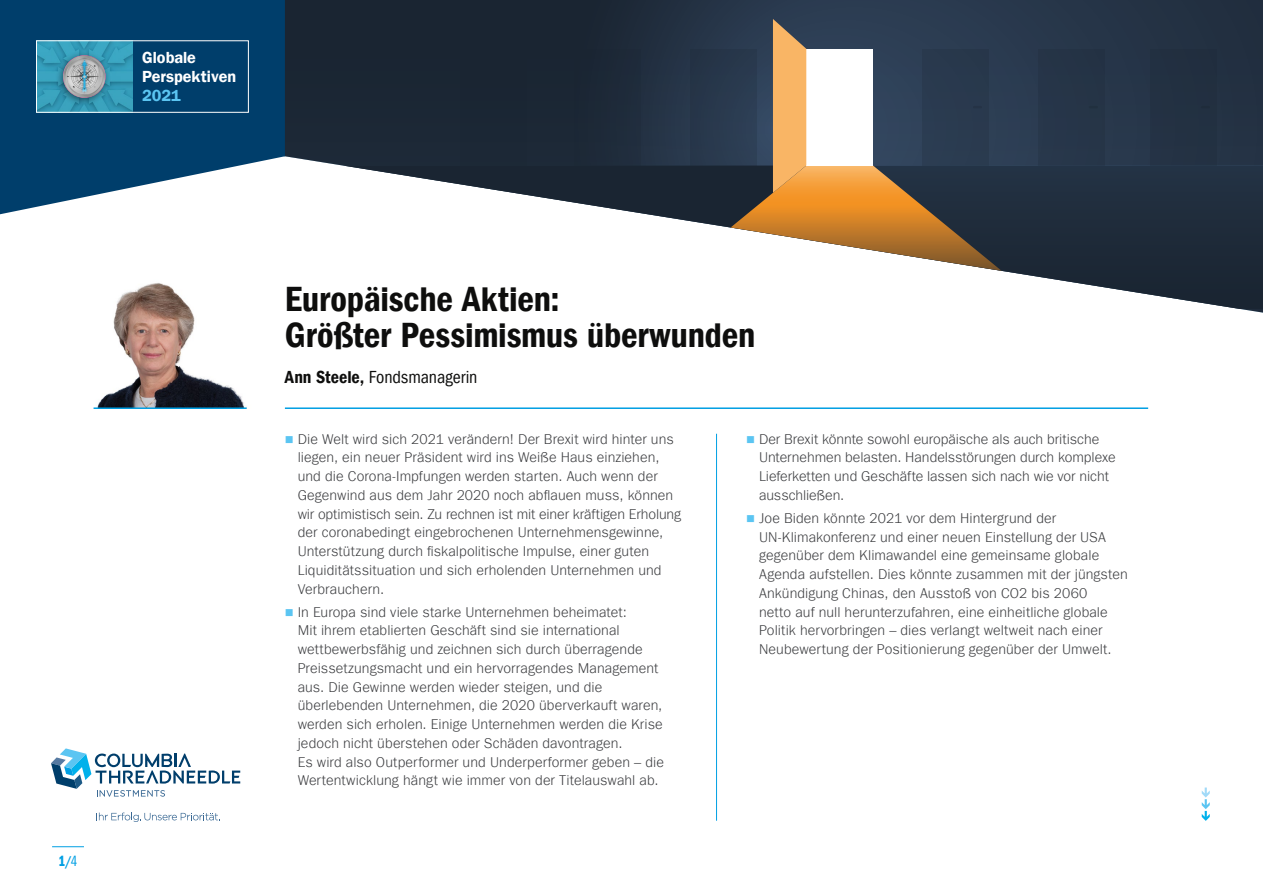
<style>
.page{position:relative;width:1263px;height:893px;background:#fff}
.page>*{position:absolute;margin:0;border:0;box-sizing:border-box;transform-origin:0 0}
.t1{font:36px/36px "ITC Frank Gofor Ameriprise Dm Cn";letter-spacing:-.005em;color:#0e0e0d}
.t2{font:condensed 18px "ITC Frank Gofor Ameriprise";letter-spacing:-.005em;color:#0e0e0d}
.t3{font:16.2px/19px "ITC Frank Gofor Ameriprise Dm";color:#fff}
.t4{font:16.2px "ITC Frank Gofor Ameriprise Dm";color:#5bc5f2}
.t5{font:15px "ITC Frank Gofor Ameriprise Dm Cm";color:#009fe3}
.t6{font:300 14.25px/18.8px "ITC Frank Gofor Ameriprise";letter-spacing:.005em;color:#393a3d}
.s1{font-family:"ITC Frank Gofor Ameriprise Bk Cm"}
.s2{font-family:"ITC Frank Gofor Ameriprise Dm Cn";font-stretch:normal}
</style>
<div class="page">
<hr style="left:52px;top:846px;width:32px;height:1px;background:#009fe3">
<hr style="left:285px;top:407px;width:863px;height:2px;background:#009fe3">
<hr style="left:716px;top:434px;width:1px;height:387px;background:#009fe3">
<svg style="left:1202px;top:787px;width:8px;height:34px"></svg>
<svg style="left:343px;top:165px;width:387px;height:63px"></svg>
<svg style="left:1002px;top:165px;width:261px;height:144px;background:#3a4553"></svg>
<svg style="left:285px;top:0;width:978px;height:165px;background:#212e3e"></svg>
<div style="left:690px;top:49px;width:67px;height:116px;background:#27374b"></div>
<div style="left:574px;top:49px;width:67px;height:116px;background:#1a2532"></div>
<div style="left:460px;top:49px;width:67px;height:116px;background:#1a2532"></div>
<svg style="left:730px;top:19px;width:272px;height:252px"></svg>
<div style="left:1038px;top:49px;width:67px;height:116px;background:#263548"></div>
<div style="left:1150px;top:49px;width:67px;height:116px;background:#223142"></div>
<svg style="left:0;top:0;width:285px;height:214px;fill:#003e6b"></svg>
<img style="left:38px;top:42px;width:94px;height:69px">
<div style="left:55px;top:50px;width:57px;height:56px;background:#000;opacity:.5"></div>
<img style="left:63px;top:55px;width:43px;height:43px;border-radius:21px">
<div style="left:36px;top:40px;width:213px;height:73px;border:1px solid #fff"></div>
<img style="left:93px;top:283px;width:151px;height:125px">
<hr style="left:94px;top:407px;width:153px;height:2px;background:#009fe3">
<svg style="left:51px;top:748px;width:189px;height:49px"></svg>
<svg style="left:98px;top:812px;width:122px;height:10px"></svg>
<p class="t3" style="left:142px;top:48px;width:96px">Globale<br>Perspektiven</p>
<p class="t4" style="left:142px;top:86px;width:40px">2021</p>
<p class="t5" style="left:59px;top:853px;width:20px">1/<span class="s1">4</span></p>
<h1 class="t1" style="left:285px;top:281px;width:472px">Europäische Aktien:<br>Größter Pessimismus überwunden</h1>
<p class="t2" style="left:285px;top:367px;width:194px"><span class="s2">Ann Steele,</span> Fondsmanagerin</p>
<p class="t6" style="left:298px;top:429px;width:385px">Die Welt wird sich 2021 verändern! Der Brexit wird hinter uns liegen, ein neuer Präsident wird ins Weiße Haus einziehen, und die Corona-Impfungen werden starten. Auch wenn der Gegenwind aus dem Jahr 2020 noch abflauen muss, können wir optimistisch sein. Zu rechnen ist mit einer kräftigen Erholung der coronabedingt eingebrochenen Unternehmensgewinne, Unterstützung durch fiskalpolitische Impulse, einer guten Liquiditätssituation und sich erholenden Unternehmen und Verbrauchern.</p>
<p class="t6" style="left:298px;top:602px;width:368px">In Europa sind viele starke Unternehmen beheimatet:<br>Mit ihrem etablierten Geschäft sind sie international wettbewerbsfähig und zeichnen sich durch überragende Preissetzungsmacht und ein hervorragendes Management aus. Die Gewinne werden wieder steigen, und die überlebenden Unternehmen, die 2020 überverkauft waren, werden sich erholen. Einige Unternehmen werden die Krise jedoch nicht überstehen oder Schäden davontragen.<br>Es wird also Outperformer und Underperformer geben – die Wertentwicklung hängt wie immer von der Titelauswahl ab.</p>
<p class="t6" style="left:759px;top:429px;width:358px">Der Brexit könnte sowohl europäische als auch britische Unternehmen belasten. Handelsstörungen durch komplexe Lieferketten und Geschäfte lassen sich nach wie vor nicht ausschließen.</p>
<p class="t6" style="left:759px;top:509px;width:370px">Joe Biden könnte 2021 vor dem Hintergrund der UN-Klimakonferenz und einer neuen Einstellung der USA gegenüber dem Klimawandel eine gemeinsame globale Agenda aufstellen. Dies könnte zusammen mit der jüngsten Ankündigung Chinas, den Ausstoß von CO2 bis 2060<br>netto auf null herunterzufahren, eine einheitliche globale Politik hervorbringen – dies verlangt weltweit nach einer Neubewertung der Positionierung gegenüber der Umwelt.</p>
</div>
